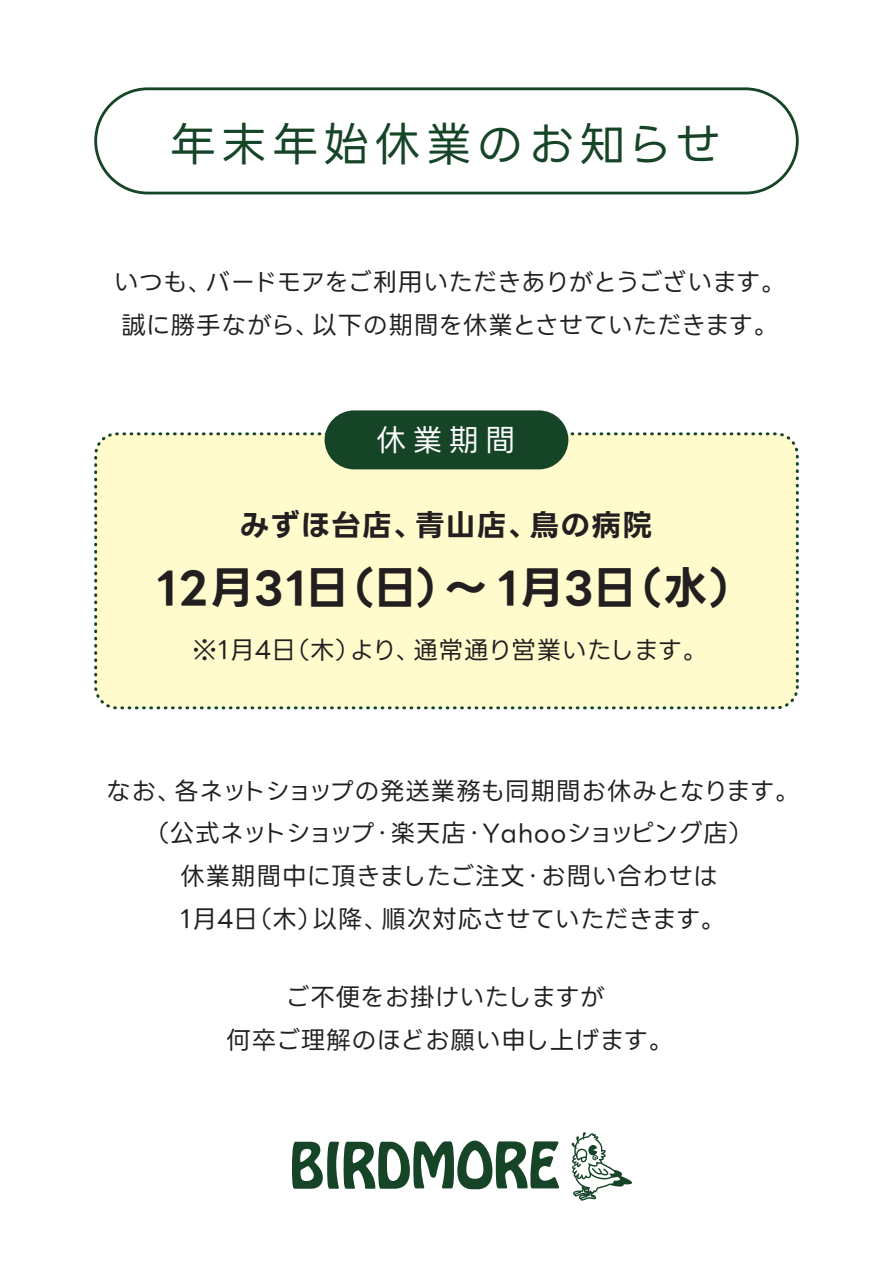
<style>
.page{position:relative;width:893px;height:1263px;background:#fff}
.page>*{position:absolute;margin:0;border:0;box-sizing:border-box;transform-origin:0 0}
.t1{font:45.75px "LINE Seed JP OTF";letter-spacing:.12em;color:#164427}
.t2{font:700 44.1px "LINE Seed JP OTF";letter-spacing:.02em;color:#231f20}
.t3{font:700 29.7px "LINE Seed JP OTF";letter-spacing:.04em;color:#231f20}
.t4{font:29.7px "LINE Seed JP OTF";color:#fff}
.t5{font:24.45px/42.8px "LINE Seed JP OTF";letter-spacing:.005em;color:#231f20;text-align:center}
</style>
<div class="page">
<svg style="left:292px;top:1140px;width:267px;height:49px"></svg>
<svg style="left:572px;top:1132px;width:60px;height:69px"></svg>
<div style="left:94px;top:87px;width:705px;height:107px;border:3px solid #164427;border-radius:52px"></div>
<div style="left:96px;top:434px;width:701px;height:274px;background:#fffbcc;border-radius:21px"></div>
<div style="left:94px;top:432px;width:705px;height:277px;border:3px dashed #164427;border-radius:21px"></div>
<div style="left:325px;top:410px;width:243px;height:59px;background:#164427;border-radius:29px"></div>
<h1 class="t1" style="left:170px;top:110px;width:552px">年末年始休業のお知らせ</h1>
<p class="t5" style="left:114px;top:262px;width:673px;text-align:left">いつも、バードモアをご利用いただきありがとうございます。誠に勝手ながら、以下の期間を休業とさせていただきます。</p>
<p class="t4" style="left:377px;top:418px;width:140px">休業期間</p>
<p class="t3" style="left:240px;top:508px;width:414px">みずほ台店、青山店、鳥の病院</p>
<h2 class="t2" style="left:156px;top:563px;width:598px">12月31日（日）～ 1月3日（水）</h2>
<p class="t5" style="left:192px;top:630px;width:516px">※1月4日（木）より、通常通り営業いたします。</p>
<p class="t5" style="left:106px;top:770px;width:695px">なお、各ネットショップの発送業務も同期間お休みとなります。（公式ネットショップ・楽天店・Yahooショッピング店）<br>休業期間中に頂きましたご注文・お問い合わせは<br>1月4日（木）以降、順次対応させていただきます。</p>
<p class="t5" style="left:226px;top:977px;width:448px">ご不便をお掛けいたしますが<br>何卒ご理解のほどお願い申し上げます。</p>
</div>
